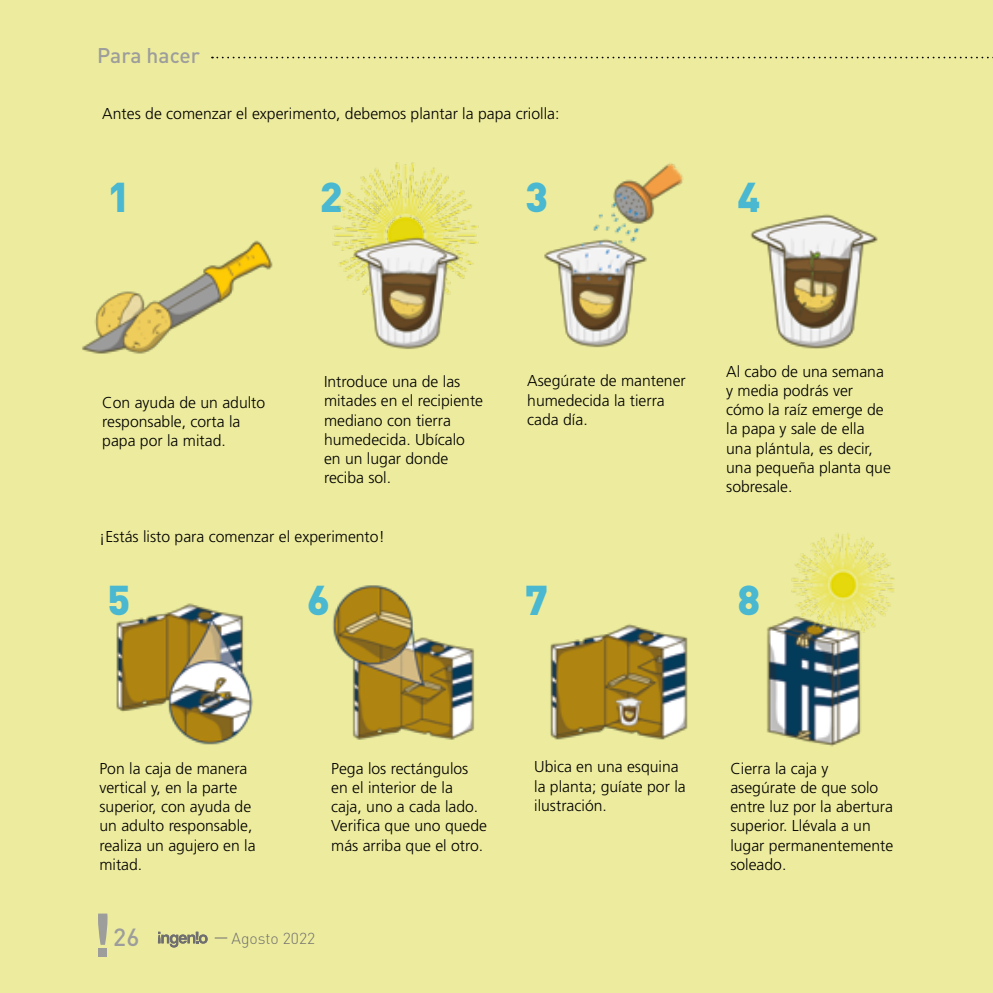
<style>
.page{position:relative;width:993px;height:993px;background:#fff}
.page>*{position:absolute;margin:0;border:0;box-sizing:border-box;transform-origin:0 0}
.t1{font:900 41.12px "DIN Pro";color:#49b8d0}
.t2{font:500 24.5px "DIN Pro";color:#9d9d9c}
.t3{font:500 21px "DIN Pro";color:#9d9d9c}
.t4{font:300 15.75px/19.2px "Frutiger LT Std";color:#000}
.t5{font:300 15.75px "DIN Pro";color:#706f6f}
</style>
<div class="page">
<div style="left:0;top:0;width:992px;height:992px;background:#edec9e"></div>
<img style="left:82px;top:240px;width:191px;height:114px">
<img style="left:332px;top:162px;width:147px;height:187px">
<img style="left:544px;top:163px;width:139px;height:185px">
<img style="left:750px;top:214px;width:128px;height:135px">
<img style="left:116px;top:603px;width:137px;height:142px">
<img style="left:332px;top:585px;width:142px;height:155px">
<img style="left:550px;top:624px;width:138px;height:116px">
<img style="left:766px;top:533px;width:129px;height:214px">
<svg style="left:212px;top:57px;width:781px;height:1px"></svg>
<div style="left:98px;top:948px;width:9px;height:8px;background:#9d9d9c"></div>
<svg style="left:98px;top:913px;width:9px;height:31px"></svg>
<svg style="left:158px;top:931px;width:49px;height:16px"></svg>
<svg style="left:215px;top:937px;width:12px;height:1px"></svg>
<h3 class="t3" style="left:97px;top:39px;width:104px">Para hacer</h3>
<p class="t4" style="left:102px;top:104px;width:458px">Antes de comenzar el experimento, debemos plantar la papa criolla:</p>
<h1 class="t1" style="left:108px;top:162px;width:24px">1</h1>
<h1 class="t1" style="left:320px;top:162px;width:24px">2</h1>
<h1 class="t1" style="left:525px;top:162px;width:24px">3</h1>
<h1 class="t1" style="left:737px;top:162px;width:24px">4</h1>
<p class="t4" style="left:324px;top:372px;width:160px">Introduce una de las mitades en el recipiente mediano con tierra humedecida. Ubícalo en un lugar donde reciba sol.</p>
<p class="t4" style="left:527px;top:371px;width:160px">Asegúrate de mantener humedecida la tierra cada día.</p>
<p class="t4" style="left:726px;top:361px;width:166px">Al cabo de una semana y media podrás ver cómo la raíz emerge de la papa y sale de ella una plántula, es decir, una pequeña planta que sobresale.</p>
<p class="t4" style="left:99px;top:527px;width:287px">¡Estás listo para comenzar el experimento!</p>
<p class="t4" style="left:102px;top:392px;width:164px">Con ayuda de un adulto responsable, corta la papa por la mitad.</p>
<h1 class="t1" style="left:108px;top:564px;width:24px">5</h1>
<h1 class="t1" style="left:307px;top:564px;width:24px">6</h1>
<h1 class="t1" style="left:525px;top:564px;width:24px">7</h1>
<h1 class="t1" style="left:737px;top:564px;width:24px">8</h1>
<p class="t4" style="left:99px;top:758px;width:158px">Pon la caja de manera vertical y, en la parte superior, con ayuda de un adulto responsable, realiza un agujero en la mitad.</p>
<p class="t4" style="left:331px;top:758px;width:157px">Pega los rectángulos en el interior de la caja, uno a cada lado.<br>Verifica que uno quede más arriba que el otro.</p>
<p class="t4" style="left:534px;top:757px;width:153px">Ubica en una esquina la planta; guíate por la ilustración.</p>
<p class="t4" style="left:730px;top:758px;width:164px">Cierra la caja y asegúrate de que solo entre luz por la abertura superior. Llévala a un lugar permanentemente soleado.</p>
<h2 class="t2" style="left:113px;top:916px;width:28px">26</h2>
<p class="t5" style="left:231px;top:925px;width:85px">Agosto 2022</p>
</div>
